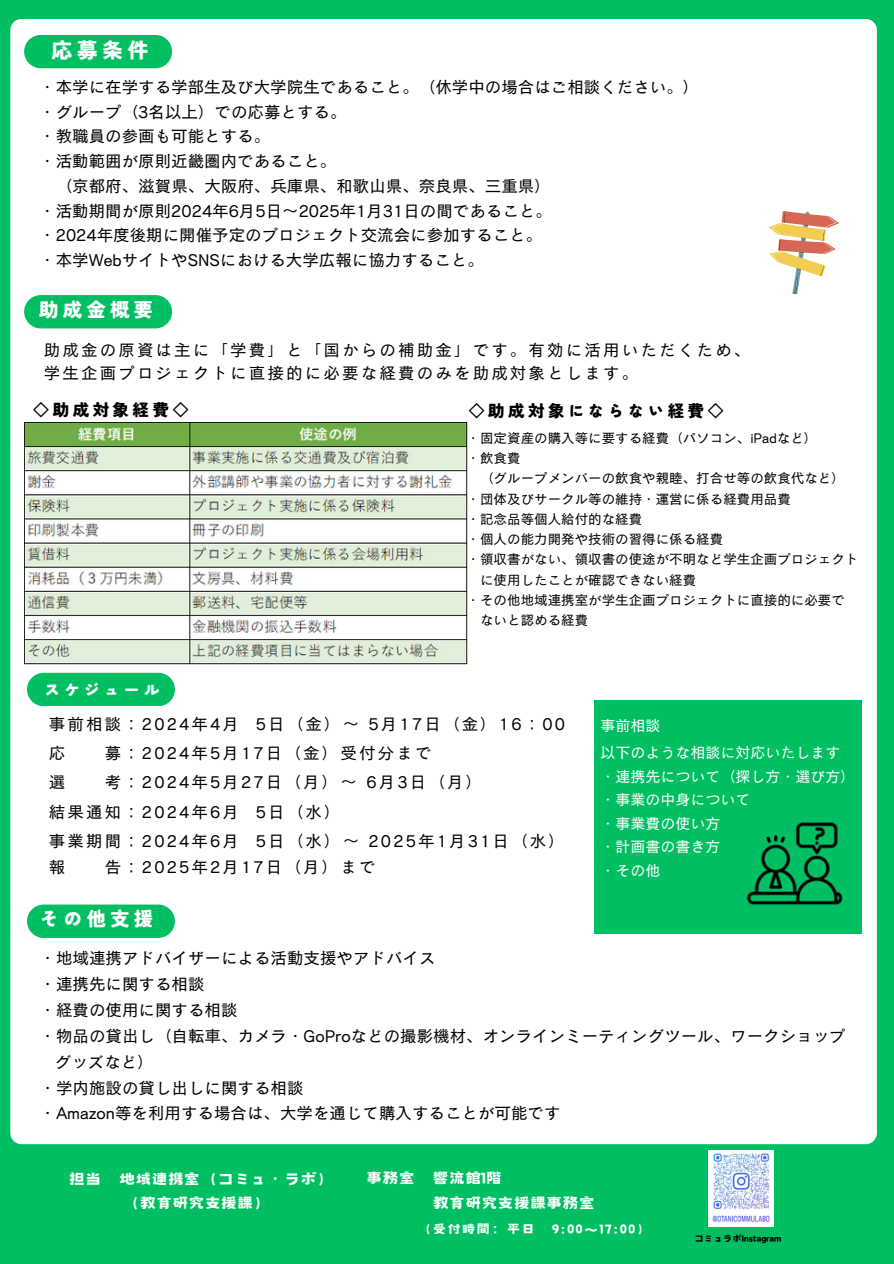
<style>
.page{position:relative;width:894px;height:1264px;background:#fff}
.page>*{position:absolute;margin:0;border:0;box-sizing:border-box;transform-origin:0 0}
.t1{font:900 21px "Tsunagi Gothic";color:#fffffe}
.t2{font:900 19.5px "Tsunagi Gothic";letter-spacing:.21em;color:#fffffe}
.t3{font:18px/24.8px "Canva Sweet Heart JP";color:#fffffe;text-align:center}
.t4{font:16.5px "Canva Cezanne Pro N M";color:#000}
.t5{font:16.5px/22.5px "Canva Cezanne Pro N M";letter-spacing:.13em;color:#000}
.t6{font:900 16.5px "Tsunagi Gothic";letter-spacing:.21em;color:#000}
.t7{font:900 16.5px "Tsunagi Gothic";letter-spacing:.21em;color:#fffffe}
.t8{font:15px/23.7px "Canva Cezanne Pro N M";color:#fffffe}
.t9{font:15px "Canva Sweet Heart JP";letter-spacing:.07em;color:#fffffe}
.t10{font:13.5px "Canva Cezanne Pro N M";color:#000}
.t11{font:10.5px "Canva Sweet Heart JP";color:#000}
</style>
<div class="page">
<div style="left:0;top:0;width:893px;height:1263px;background:#00bf63"></div>
<div style="left:10px;top:19px;width:866px;height:1125px;background:#fff"></div>
<div style="left:24px;top:295px;width:148px;height:33px;background:#00bf63;border-radius:17px"></div>
<div style="left:27px;top:904px;width:148px;height:33px;background:#00bf63;border-radius:17px"></div>
<img style="left:708px;top:1150px;width:65px;height:76px">
<div style="left:24px;top:35px;width:148px;height:33px;background:#00bf63;border-radius:17px"></div>
<div style="left:27px;top:672px;width:148px;height:34px;background:#00bf63;border-radius:17px"></div>
<div style="left:593px;top:700px;width:268px;height:234px;background:#00bf63"></div>
<svg style="left:762px;top:207px;width:78px;height:91px;background:#f1dac3"></svg>
<img style="left:746px;top:822px;width:97px;height:83px">
<img style="left:24px;top:422px;width:443px;height:242px">
<h4 class="t1" style="left:51px;top:40px;width:99px">応募条件</h4>
<h2 class="t4" style="left:39px;top:78px;width:661px">・本学に在学する学部生及び大学院生であること。（休学中の場合はご相談ください。）</h2>
<h2 class="t4" style="left:39px;top:103px;width:309px">・グループ（3名以上）での応募とする。</h2>
<h2 class="t4" style="left:39px;top:128px;width:232px">・教職員の参画も可能とする。</h2>
<h2 class="t4" style="left:39px;top:152px;width:298px">・活動範囲が原則近畿圏内であること。</h2>
<h2 class="t4" style="left:56px;top:177px;width:496px">（京都府、滋賀県、大阪府、兵庫県、和歌山県、奈良県、三重県）</h2>
<h2 class="t4" style="left:39px;top:202px;width:514px">・活動期間が原則2024年6月 5日～2025年1月 31日の間であること。</h2>
<h2 class="t4" style="left:39px;top:227px;width:504px">・2024年度後期に開催予定のプロジェクト交流会に参加すること。</h2>
<h2 class="t4" style="left:39px;top:251px;width:446px">・本学WebサイトやSNSにおける大学広報に協力すること。</h2>
<p class="t2" style="left:39px;top:300px;width:115px">助成金概要</p>
<p class="t5" style="left:44px;top:338px;width:707px">助成金の原資は主に「学費」と「国からの補助金」です。有効に活用いただくため、学生企画プロジェクトに直接的に必要な経費のみを助成対象とします。</p>
<h2 class="t6" style="left:33px;top:402px;width:157px">◇助成対象経費◇</h2>
<h2 class="t7" style="left:44px;top:681px;width:118px">スケジュール</h2>
<h2 class="t6" style="left:468px;top:403px;width:257px">◇助成対象にならない経費◇</h2>
<h2 class="t10" style="left:466px;top:431px;width:352px">・固定資産の購入等に要する経費（パソコン、iPadなど）</h2>
<h2 class="t10" style="left:466px;top:451px;width:56px">・飲食費</h2>
<h2 class="t10" style="left:480px;top:471px;width:366px">（グループメンバーの飲食や親睦、打合せ等の飲食代など）</h2>
<h2 class="t10" style="left:466px;top:491px;width:326px">・団体及びサークル等の維持・運営に係る経費用品費</h2>
<h2 class="t10" style="left:466px;top:512px;width:177px">・記念品等個人給付的な経費</h2>
<h2 class="t10" style="left:466px;top:532px;width:258px">・個人の能力開発や技術の習得に係る経費</h2>
<h2 class="t10" style="left:466px;top:552px;width:393px">・領収書がない、領収書の使途が不明など学生企画プロジェクト</h2>
<h2 class="t10" style="left:480px;top:572px;width:218px">に使用したことが確認できない経費</h2>
<h2 class="t10" style="left:466px;top:593px;width:380px">・その他地域連携室が学生企画プロジェクトに直接的に必要で</h2>
<h2 class="t10" style="left:480px;top:613px;width:110px">ないと認める経費</h2>
<h5 class="t5" style="left:49px;top:712px;width:187px">事前相談：2024年4月</h5>
<h5 class="t5" style="left:255px;top:712px;width:311px">5日（金）～ 5月 17日（金）16：00</h5>
<h5 class="t4" style="left:49px;top:744px;width:18px">応</h5>
<h5 class="t5" style="left:105px;top:741px;width:328px">募：2024年5月 17日（金）受付分まで</h5>
<h5 class="t4" style="left:49px;top:773px;width:18px">選</h5>
<h5 class="t5" style="left:49px;top:767px;width:435px;line-height:29.2px;text-indent:56px">考：2024年5月 27日（月）～ 6月3日（月）結果通知：2024年6月</h5>
<h5 class="t4" style="left:255px;top:803px;width:86px">5日（水）</h5>
<h5 class="t5" style="left:49px;top:829px;width:187px">事業期間：2024年6月</h5>
<h5 class="t5" style="left:255px;top:829px;width:311px">5日（水）～ 2025年1月 31日（水）</h5>
<h5 class="t4" style="left:49px;top:858px;width:18px">報</h5>
<h5 class="t5" style="left:105px;top:855px;width:272px">告：2025年2月 17日（月）まで</h5>
<p class="t2" style="left:40px;top:908px;width:115px">その他支援</p>
<h3 class="t8" style="left:600px;top:711px;width:241px;line-height:27px">事前相談<br>以下のような相談に対応いたします</h3>
<h3 class="t8" style="left:600px;top:764px;width:256px">・連携先について（探し方・選び方）・事業の中身について<br>・事業費の使い方<br>・計画書の書き方<br>・その他</h3>
<h6 class="t4" style="left:40px;top:949px;width:397px">・地域連携アドバイザーによる活動支援やアドバイス</h6>
<h6 class="t4" style="left:40px;top:975px;width:166px">・連携先に関する相談</h6>
<h6 class="t4" style="left:40px;top:1001px;width:199px">・経費の使用に関する相談</h6>
<h6 class="t4" style="left:40px;top:1027px;width:807px">・物品の貸出し（自転車、カメラ・GoProなどの撮影機材、オンラインミーティングツール、ワークショップ</h6>
<h6 class="t4" style="left:55px;top:1053px;width:100px">グッズなど）</h6>
<h6 class="t4" style="left:40px;top:1079px;width:265px">・学内施設の貸し出しに関する相談</h6>
<h6 class="t4" style="left:40px;top:1104px;width:522px">・Amazon等を利用する場合は、大学を通じて購入することが可能です</h6>
<h2 class="t3" style="left:69px;top:1165px;width:267px">担当 地域連携室（コミュ・ラボ）（教育研究支援課）</h2>
<h3 class="t3" style="left:432px;top:1165px;width:164px;text-align:left;text-indent:-66px">事務室 響流館1階<br>教育研究支援課事務室</h3>
<p class="t9" style="left:417px;top:1222px;width:235px">（受付時間：平日 9:00〜17:00）</p>
<h1 class="t11" style="left:694px;top:1233px;width:88px">コミュラボInstagram</h1>
</div>
